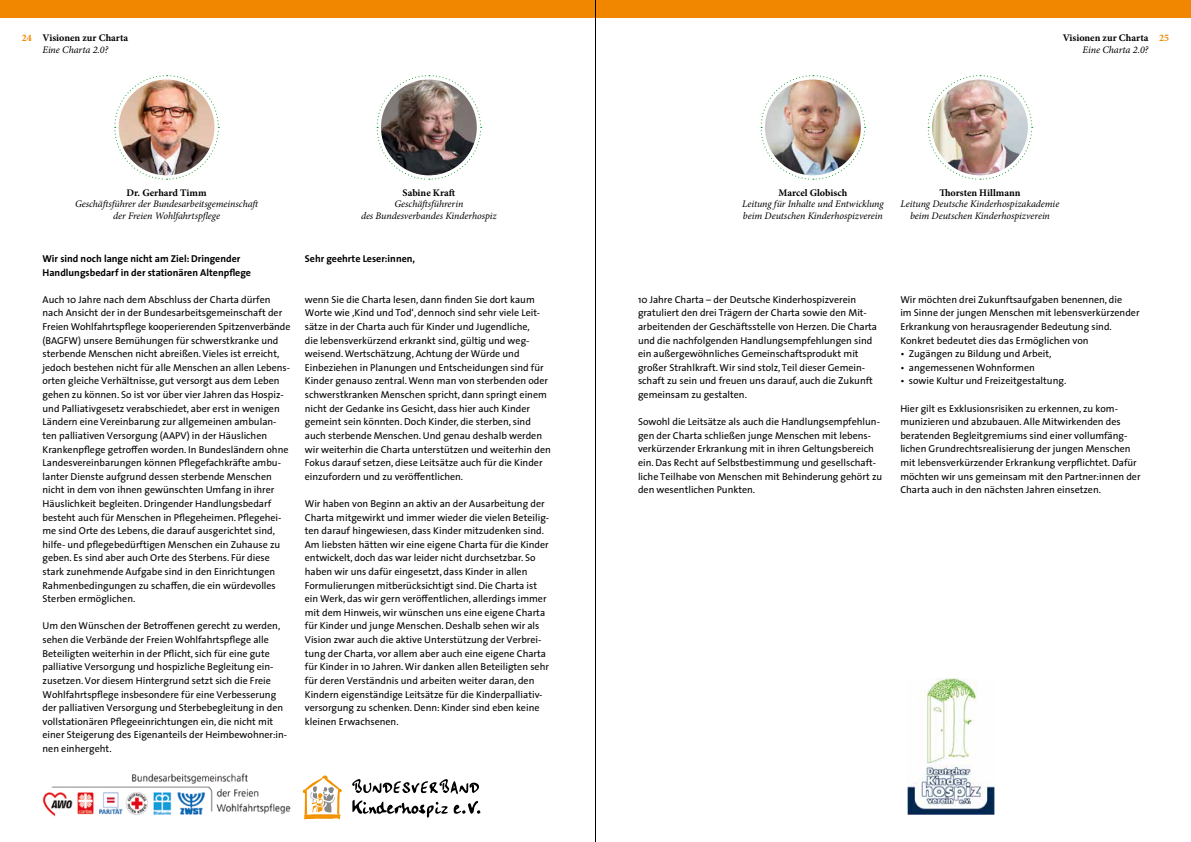
<style>
.page{position:relative;width:1191px;height:842px;background:#fff}
.page>*{position:absolute;margin:0;border:0;box-sizing:border-box;transform-origin:0 0}
.t1{font:700 10.1px "Minion Pro";color:#000}
.t2{font:italic 10.1px "Minion Pro";letter-spacing:-.01em;color:#000}
.t3{font:10px/13.6px "The Sans";color:#000}
.t4{font:italic 10px/11.5px "Minion Pro";letter-spacing:-.005em;color:#000;text-align:center}
.t5{font:700 10px/13.6px "The Sans";color:#000}
.t6{font:700 10px "Minion Pro";color:#f18700}
</style>
<div class="page">
<div style="left:0;top:0;width:595px;height:17px;background:#f18700"></div>
<div style="left:595px;top:0;width:596px;height:17px;background:#f18700"></div>
<hr style="left:595px;top:0;width:1px;height:842px;background:#000">
<svg style="left:114px;top:75px;width:105px;height:105px"></svg>
<img style="left:119px;top:80px;width:95px;height:95px;border-radius:48px">
<svg style="left:376px;top:75px;width:106px;height:105px"></svg>
<img style="left:381px;top:80px;width:96px;height:95px;border-radius:48px">
<svg style="left:760px;top:75px;width:105px;height:105px"></svg>
<img style="left:765px;top:80px;width:95px;height:95px;border-radius:48px">
<svg style="left:927px;top:75px;width:105px;height:105px"></svg>
<img style="left:932px;top:80px;width:96px;height:95px;border-radius:47px">
<img style="left:43px;top:773px;width:248px;height:43px">
<svg style="left:303px;top:775px;width:39px;height:44px"></svg>
<svg style="left:352px;top:779px;width:127px;height:15px"></svg>
<svg style="left:352px;top:800px;width:96px;height:18px"></svg>
<svg style="left:454px;top:801px;width:26px;height:13px"></svg>
<img style="left:907px;top:679px;width:87px;height:135px">
<p class="t1" style="left:43px;top:31px;width:87px">Visionen zur Charta</p>
<p class="t2" style="left:43px;top:43px;width:67px">Eine Charta 2.0?</p>
<p class="t1" style="left:1062px;top:31px;width:87px">Visionen zur Charta</p>
<p class="t2" style="left:1082px;top:43px;width:67px">Eine Charta 2.0?</p>
<p class="t6" style="left:22px;top:31px;width:11px">24</p>
<p class="t6" style="left:1159px;top:31px;width:11px">25</p>
<p class="t1" style="left:127px;top:185px;width:82px">Dr. Gerhard Timm</p>
<p class="t4" style="left:75px;top:198px;width:186px">Geschäftsführer der Bundesarbeitsgemeinschaft der Freien Wohlfahrtspflege</p>
<p class="t5" style="left:43px;top:252px;width:210px">Wir sind noch lange nicht am Ziel: Dringender<br>Handlungsbedarf in der stationären Altenpflege</p>
<p class="t3" style="left:43px;top:292px;width:249px">Auch 10 Jahre nach dem Abschluss der Charta dürfen nach Ansicht der in der Bundesarbeitsgemeinschaft der Freien Wohlfahrtspflege kooperierenden Spitzenverbände (BAGFW) unsere Bemühungen für schwerstkranke und sterbende Menschen nicht abreißen. Vieles ist erreicht, jedoch bestehen nicht für alle Menschen an allen Lebens&shy;orten gleiche Verhältnisse, gut versorgt aus dem Leben gehen zu können. So ist vor über vier Jahren das Hospiz&shy;und Palliativgesetz verabschiedet, aber erst in wenigen Ländern eine Vereinbarung zur allgemeinen ambulan&shy;ten palliativen Versorgung (AAPV) in der Häuslichen Krankenpflege getroffen worden. In Bundesländern ohne Landesvereinbarungen können Pflegefachkräfte ambu&shy;lanter Dienste aufgrund dessen sterbende Menschen nicht in dem von ihnen gewünschten Umfang in ihrer Häuslichkeit begleiten. Dringender Handlungsbedarf besteht auch für Menschen in Pflegeheimen. Pflegehei&shy;me sind Orte des Lebens, die darauf ausgerichtet sind, hilfe- und pflegebedürftigen Menschen ein Zuhause zu geben. Es sind aber auch Orte des Sterbens. Für diese stark zunehmende Aufgabe sind in den Einrichtungen Rahmenbedingungen zu schaffen, die ein würdevolles Sterben ermöglichen.</p>
<p class="t3" style="left:43px;top:619px;width:246px">Um den Wünschen der Betroffenen gerecht zu werden, sehen die Verbände der Freien Wohlfahrtspflege alle Beteiligten weiterhin in der Pflicht, sich für eine gute palliative Versorgung und hospizliche Begleitung ein&shy;zusetzen. Vor diesem Hintergrund setzt sich die Freie Wohlfahrtspflege insbesondere für eine Verbesserung der palliativen Versorgung und Sterbebegleitung in den vollstationären Pflegeeinrichtungen ein, die nicht mit einer Steigerung des Eigenanteils der Heimbewohner:in&shy;nen einhergeht.</p>
<p class="t1" style="left:402px;top:185px;width:54px">Sabine Kraft</p>
<p class="t4" style="left:361px;top:198px;width:137px">Geschäftsführerin<br>des Bundesverbandes Kinderhospiz</p>
<p class="t5" style="left:305px;top:252px;width:112px">Sehr geehrte Leser:innen,</p>
<p class="t3" style="left:305px;top:292px;width:247px">wenn Sie die Charta lesen, dann finden Sie dort kaum Worte wie ‚Kind und Tod‘, dennoch sind sehr viele Leit&shy;sätze in der Charta auch für Kinder und Jugendliche,<br>die lebensverkürzend erkrankt sind, gültig und weg&shy;weisend. Wertschätzung, Achtung der Würde und Einbeziehen in Planungen und Entscheidungen sind für Kinder genauso zentral. Wenn man von sterbenden oder schwerstkranken Menschen spricht, dann springt einem nicht der Gedanke ins Gesicht, dass hier auch Kinder gemeint sein könnten. Doch Kinder, die sterben, sind auch sterbende Menschen. Und genau deshalb werden wir weiterhin die Charta unterstützen und weiterhin den Fokus darauf setzen, diese Leitsätze auch für die Kinder einzufordern und zu veröffentlichen.</p>
<p class="t3" style="left:305px;top:496px;width:246px">Wir haben von Beginn an aktiv an der Ausarbeitung der Charta mitgewirkt und immer wieder die vielen Beteilig&shy;ten darauf hingewiesen, dass Kinder mitzudenken sind.<br>Am liebsten hätten wir eine eigene Charta für die Kinder entwickelt, doch das war leider nicht durchsetzbar. So haben wir uns dafür eingesetzt, dass Kinder in allen Formulierungen mitberücksichtigt sind. Die Charta ist ein Werk, das wir gern veröffentlichen, allerdings immer mit dem Hinweis, wir wünschen uns eine eigene Charta für Kinder und junge Menschen. Deshalb sehen wir als Vision zwar auch die aktive Unterstützung der Verbrei&shy;tung der Charta, vor allem aber auch eine eigene Charta für Kinder in 10 Jahren. Wir danken allen Beteiligten sehr für deren Verständnis und arbeiten weiter daran, den Kindern eigenständige Leitsätze für die Kinderpalliativ&shy;versorgung zu schenken. Denn: Kinder sind eben keine kleinen Erwachsenen.</p>
<p class="t1" style="left:778px;top:185px;width:70px">Marcel Globisch</p>
<p class="t4" style="left:742px;top:198px;width:143px;text-align:left">Leitung für Inhalte und Entwicklung beim Deutschen Kinderhospizverein</p>
<p class="t1" style="left:939px;top:185px;width:83px">Thorsten Hillmann</p>
<p class="t4" style="left:900px;top:198px;width:160px">Leitung Deutsche Kinderhospizakademie beim Deutschen Kinderhospizverein</p>
<p class="t3" style="left:638px;top:292px;width:241px">10 Jahre Charta – der Deutsche Kinderhospizverein gratuliert den drei Trägern der Charta sowie den Mit&shy;arbeitenden der Geschäftsstelle von Herzen. Die Charta und die nachfolgenden Handlungsempfehlungen sind ein außergewöhnliches Gemeinschaftsprodukt mit großer Strahlkraft. Wir sind stolz, Teil dieser Gemein&shy;schaft zu sein und freuen uns darauf, auch die Zukunft gemeinsam zu gestalten.</p>
<p class="t3" style="left:638px;top:415px;width:246px">Sowohl die Leitsätze als auch die Handlungsempfehlun&shy;gen der Charta schließen junge Menschen mit lebens&shy;verkürzender Erkrankung mit in ihren Geltungsbereich ein. Das Recht auf Selbstbestimmung und gesellschaft&shy;liche Teilhabe von Menschen mit Behinderung gehört zu den wesentlichen Punkten.</p>
<p class="t3" style="left:900px;top:292px;width:241px">Wir möchten drei Zukunftsaufgaben benennen, die<br>im Sinne der jungen Menschen mit lebensverkürzender Erkrankung von herausragender Bedeutung sind.<br>Konkret bedeutet dies das Ermöglichen von</p>
<p class="t3" style="left:900px;top:347px;width:153px">• Zugängen zu Bildung und Arbeit,</p>
<p class="t3" style="left:900px;top:360px;width:136px">• angemessenen Wohnformen</p>
<p class="t3" style="left:900px;top:374px;width:168px">• sowie Kultur und Freizeitgestaltung.</p>
<p class="t3" style="left:900px;top:401px;width:242px">Hier gilt es Exklusionsrisiken zu erkennen, zu kom&shy;munizieren und abzubauen. Alle Mitwirkenden des beratenden Begleitgremiums sind einer vollumfäng&shy;lichen Grundrechtsrealisierung der jungen Menschen mit lebensverkürzender Erkrankung verpflichtet. Dafür möchten wir uns gemeinsam mit den Partner:innen der Charta auch in den nächsten Jahren einsetzen.</p>
</div>
